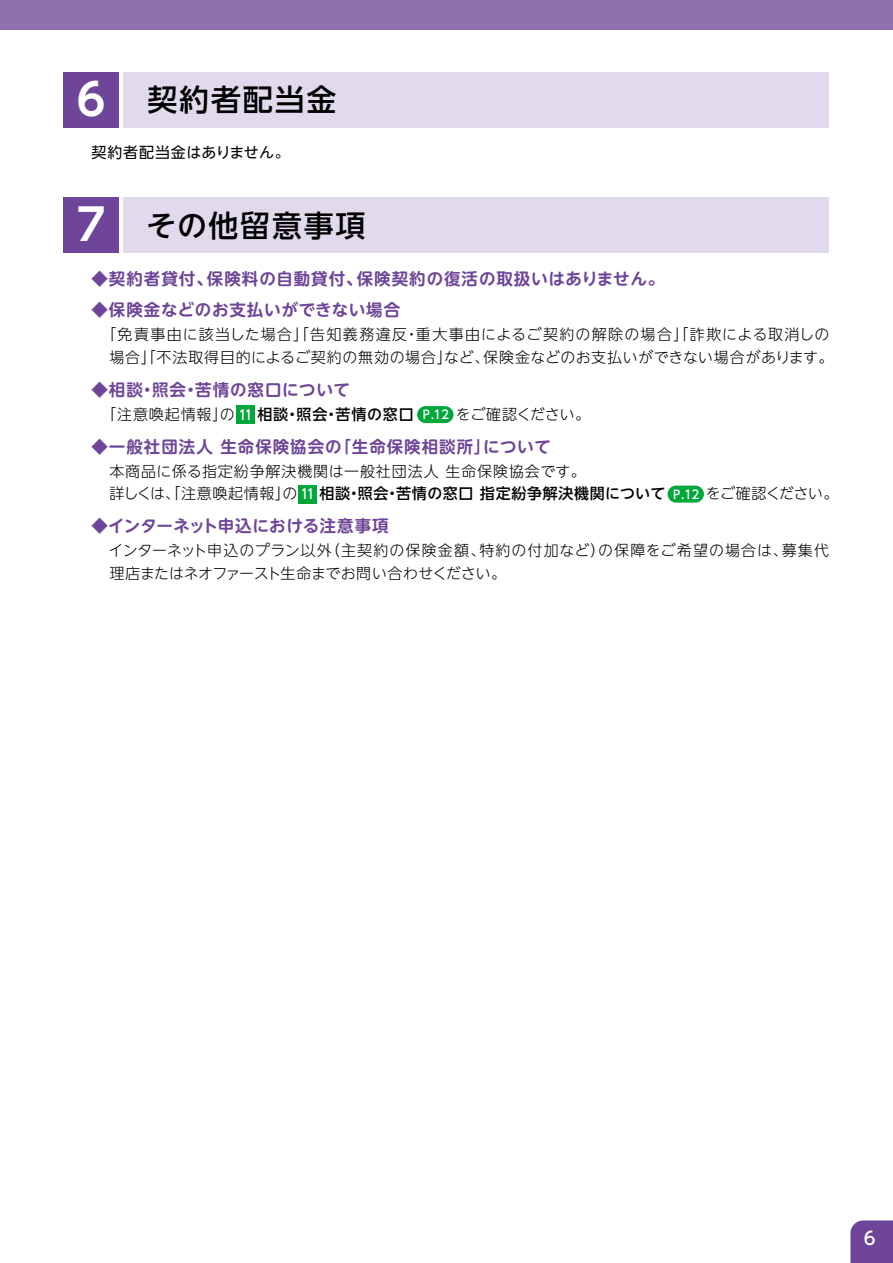
<style>
.page{position:relative;width:893px;height:1263px;background:#fff}
.page>*{position:absolute;margin:0;border:0;box-sizing:border-box;transform-origin:0 0}
.t1{font:500 30px "UD Shin Go NT Pro";letter-spacing:.06em;color:#000}
.t2{font:500 18px "UD Shin Go NT Pro";color:#fff}
.t3{font:700 16.5px "UD Shin M Go Pro De";letter-spacing:.055em;color:#6e4598}
.t4{font:700 16.5px "UD Shin M Go Pro De";letter-spacing:.015em;color:#6e4598}
.t5{font:300 15px/22.5px "UD Shin Go NT Pro";letter-spacing:.045em;color:#000}
.t6{font:15px "UD Shin Go NT Pro";letter-spacing:.03em;color:#000}
.t7{font:700 13.5px "UD Shin Go NT Pro De";color:#fff;scale:.8 1}
.t8{font:500 12px "UD Shin Go NT Pro";color:#fff}
.s1{font-family:"UD Shin Go NT Pro De";font-weight:700;font-size:43.5px;color:#fff}
.s2{font-weight:500}
</style>
<div class="page">
<div style="left:0;top:0;width:893px;height:30px;background:#9070af"></div>
<div style="left:123px;top:198px;width:706px;height:55px;background:#e1d9ec"></div>
<div style="left:64px;top:198px;width:55px;height:55px;background:#6e4598"></div>
<div style="left:668px;top:486px;width:36px;height:17px;background:#00a73b;border-radius:9px"></div>
<div style="left:299px;top:485px;width:18px;height:18px;background:#00a73b"></div>
<div style="left:417px;top:406px;width:36px;height:17px;background:#00a73b;border-radius:9px"></div>
<div style="left:237px;top:405px;width:18px;height:18px;background:#00a73b"></div>
<div style="left:123px;top:72px;width:706px;height:56px;background:#e1d9ec"></div>
<div style="left:64px;top:72px;width:55px;height:56px;background:#6e4598"></div>
<div style="left:850px;top:1220px;width:43px;height:43px;background:#6e4598"></div>
<h1 class="t1" style="left:77px;top:76px;width:261px"><span class="s1">6</span> 契約者配当金</h1>
<p class="t6" style="left:91px;top:140px;width:200px">契約者配当金はありません。</p>
<h1 class="t1" style="left:77px;top:201px;width:290px"><span class="s1">7</span> その他留意事項</h1>
<p class="t3" style="left:91px;top:265px;width:574px">◆契約者貸付、保険料の自動貸付、保険契約の復活の取扱いはありません。</p>
<p class="t3" style="left:91px;top:296px;width:310px">◆保険金などのお支払いができない場合</p>
<p class="t5" style="left:101px;top:323px;width:734px;text-align:center">「免責事由に該当した場合」「告知義務違反・重大事由によるご契約の解除の場合」「詐欺による取消しの場合」「不法取得目的によるご契約の無効の場合」など、保険金などのお支払いができない場合があります。</p>
<p class="t3" style="left:91px;top:376px;width:260px">◆相談・照会・苦情の窓口について</p>
<p class="t5" style="left:101px;top:402px;width:490px">「注意喚起情報」の　 <span class="s2">相談・照会・苦情の窓口</span>　　 をご確認ください。</p>
<p class="t3" style="left:91px;top:433px;width:461px">◆一般社団法人 生命保険協会の「生命保険相談所」について</p>
<p class="t5" style="left:109px;top:459px;width:731px">本商品に係る指定紛争解決機関は一般社団法人 生命保険協会です。<br>詳しくは、「注意喚起情報」の　 <span class="s2">相談・照会・苦情の窓口 指定紛争解決機関について</span>　　 をご確認ください。</p>
<p class="t4" style="left:91px;top:512px;width:299px">◆インターネット申込における注意事項</p>
<p class="t5" style="left:108px;top:539px;width:722px">インターネット申込のプラン以外（主契約の保険金額、特約の付加など）の保障をご希望の場合は、募集代理店またはネオファースト生命までお問い合わせください。</p>
<p class="t7" style="left:239px;top:404px;width:18px">11</p>
<p class="t8" style="left:423px;top:405px;width:28px">P.12</p>
<p class="t7" style="left:301px;top:483px;width:18px">11</p>
<p class="t8" style="left:673px;top:484px;width:28px">P.12</p>
<p class="t2" style="left:864px;top:1223px;width:13px">6</p>
</div>
